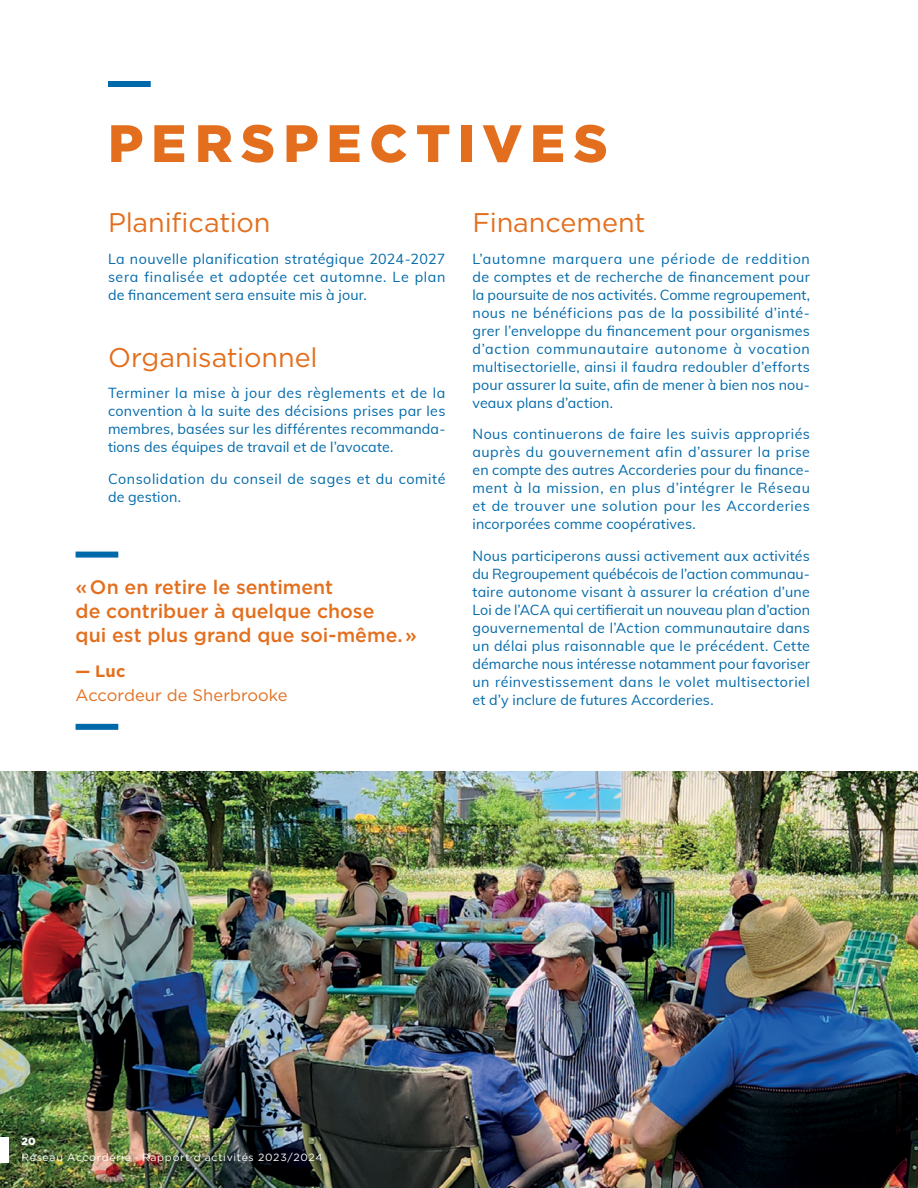
<style>
.page{position:relative;width:918px;height:1188px;background:#fff}
.page>*{position:absolute;margin:0;border:0;box-sizing:border-box;transform-origin:0 0}
.t1{font:900 52.5px "Gotham";letter-spacing:.15em;color:#e36f1e}
.t2{font:27px "Gotham";letter-spacing:-.005em;color:#e36f1e}
.t3{font:500 19.5px/24px "Gotham";color:#e36f1e}
.t4{font:16.5px "Gotham";letter-spacing:.005em;color:#e36f1e}
.t5{font:700 16.5px "Gotham";color:#e36f1e}
.t6{font:14.25px/18px "Muli";letter-spacing:.02em;color:#0069aa;text-align:justify}
.t7{font:14.25px/18px "Muli";letter-spacing:.04em;color:#0069aa}
.t8{font:10.5px "Gotham";letter-spacing:.07em;color:#fff}
.t9{font:900 10.5px "Gotham";color:#fff}
</style>
<div class="page">
<div style="left:108px;top:81px;width:43px;height:6px;background:#0069aa"></div>
<img style="left:0;top:771px;width:918px;height:417px">
<div style="left:76px;top:552px;width:42px;height:6px;background:#0069aa"></div>
<div style="left:76px;top:724px;width:42px;height:6px;background:#0069aa"></div>
<div style="left:0;top:1137px;width:9px;height:26px;background:#fff"></div>
<h1 class="t1" style="left:108px;top:107px;width:501px">PERSPECTIVES</h1>
<h2 class="t2" style="left:108px;top:206px;width:164px">Planification</h2>
<p class="t6" style="left:108px;top:249px;width:339px">La nouvelle planification stratégique 2024-2027 sera finalisée et adoptée cet automne. Le plan de financement sera ensuite mis à jour.</p>
<h2 class="t2" style="left:108px;top:340px;width:211px">Organisationnel</h2>
<p class="t6" style="left:108px;top:383px;width:339px">Terminer la mise à jour des règlements et de la convention à la suite des décisions prises par les membres, basées sur les différentes recommanda&shy;tions des équipes de travail et de l’avocate.</p>
<p class="t7" style="left:108px;top:469px;width:339px">Consolidation du conseil de sages et du comité de gestion.</p>
<h3 class="t3" style="left:76px;top:575px;width:343px">« On en retire le sentiment<br>de contribuer à quelque chose<br>qui est plus grand que soi-même. »</h3>
<p class="t5" style="left:76px;top:660px;width:51px">— Luc</p>
<p class="t4" style="left:76px;top:684px;width:214px">Accordeur de Sherbrooke</p>
<h2 class="t2" style="left:472px;top:206px;width:174px">Financement</h2>
<p class="t6" style="left:472px;top:249px;width:339px;text-align:left">L’automne marquera une période de reddition de comptes et de recherche de financement pour la poursuite de nos activités. Comme regroupement, nous ne bénéficions pas de la possibilité d’inté&shy;grer l’enveloppe du financement pour organismes d’action communautaire autonome à vocation multisectorielle, ainsi il faudra redoubler d’efforts pour assurer la suite, afin de mener à bien nos nou&shy;veaux plans d’action.</p>
<p class="t6" style="left:472px;top:425px;width:339px">Nous continuerons de faire les suivis appropriés auprès du gouvernement afin d’assurer la prise en compte des autres Accorderies pour du finance&shy;ment à la mission, en plus d’intégrer le Réseau et de trouver une solution pour les Accorderies incorporées comme coopératives.</p>
<p class="t6" style="left:472px;top:546px;width:339px">Nous participerons aussi activement aux activités du Regroupement québécois de l’action communau&shy;taire autonome visant à assurer la création d’une Loi de l’ACA qui certifierait un nouveau plan d’action gouvernemental de l’Action communautaire dans un délai plus raisonnable que le précédent. Cette démarche nous intéresse notamment pour favoriser un réinvestissement dans le volet multisectoriel et d’y inclure de futures Accorderies.</p>
<p class="t9" style="left:21px;top:1134px;width:16px">20</p>
<p class="t8" style="left:21px;top:1151px;width:302px">Réseau Accorderie · Rapport d’activités 2023/2024</p>
</div>
